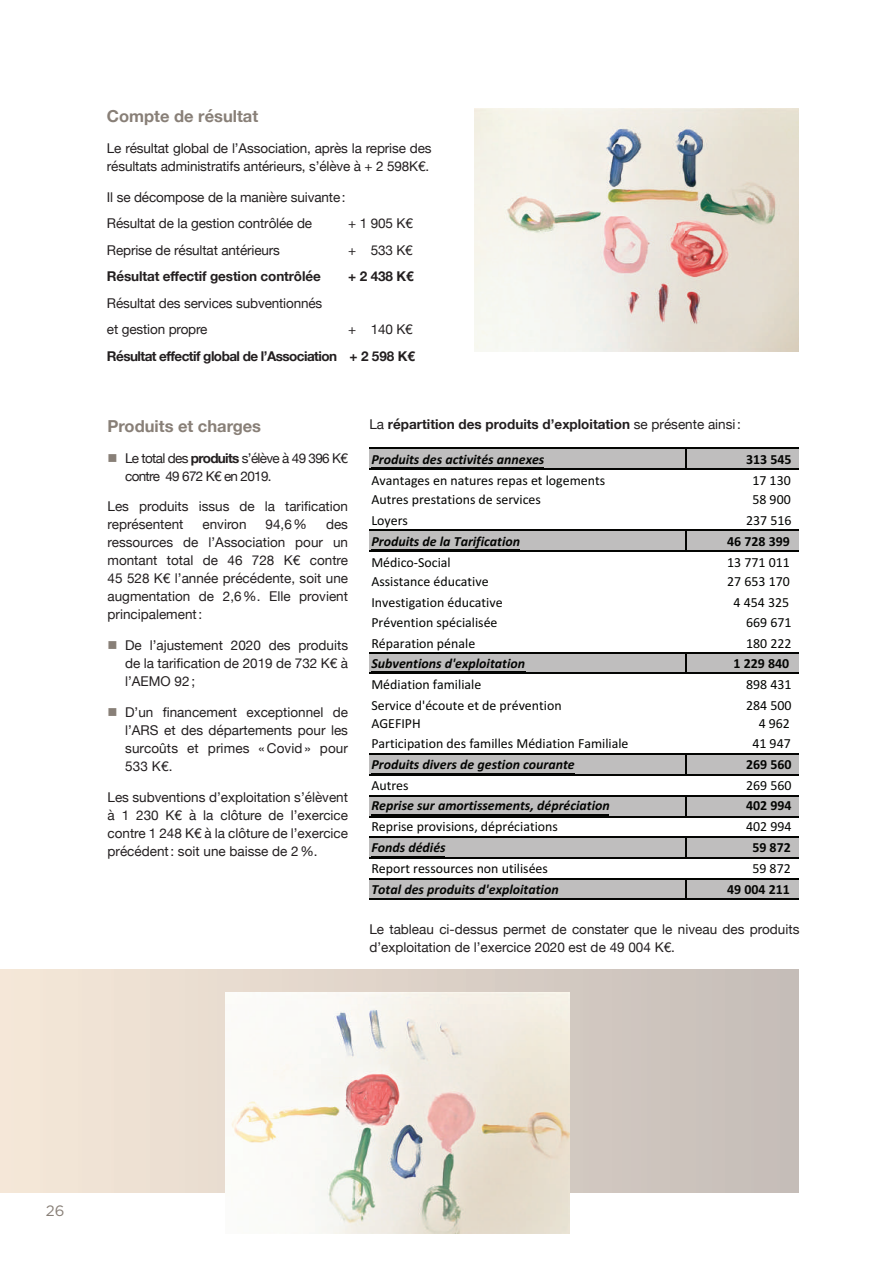
<style>
.page{position:relative;width:893px;height:1263px;background:#fff}
.page>*{position:absolute;margin:0;border:0;box-sizing:border-box;transform-origin:0 0}
.t1{font:700 16.5px "Helvetica Neue";color:#887f77}
.t2{font:15px "Gotham";color:#887f77}
.t3{font:13.95px "Calibri";color:#040503}
.t4{font:italic 700 13.95px "Calibri";color:#040503}
.t5{font:700 13.95px "Calibri";color:#040503}
.t6{font:13.5px/18px "Helvetica Neue";color:#231f20}
.t7{font:700 13.5px "Helvetica Neue";letter-spacing:-.01em;color:#231f20}
.t8{font:13.5px/18px "Helvetica Neue";letter-spacing:-.05em;color:#231f20}
.t9{font:700 13.5px "Helvetica Neue";letter-spacing:-.04em;color:#231f20}
.s1{color:#887f77}
.s2{font-weight:700}
.s3{font-weight:400}
</style>
<div class="page">
<div style="left:0;top:969px;width:799px;height:224px;background:linear-gradient(to right,#f6e8d9,#c5bdb8)"></div>
<div style="left:369px;top:447px;width:318px;height:21px;background:#bfbebe"></div>
<hr style="left:371px;top:467px;width:173px;height:1px;background:#040503">
<div style="left:687px;top:447px;width:112px;height:21px;background:#bfbebe"></div>
<hr style="left:369px;top:447px;width:317px;height:2px;background:#040503">
<hr style="left:687px;top:447px;width:112px;height:2px;background:#040503">
<hr style="left:369px;top:468px;width:317px;height:2px;background:#040503">
<svg style="left:686px;top:447px;width:2px;height:23px"></svg>
<hr style="left:688px;top:468px;width:111px;height:2px;background:#040503">
<div style="left:369px;top:529px;width:318px;height:21px;background:#bfbebe"></div>
<hr style="left:371px;top:549px;width:149px;height:1px;background:#040503">
<div style="left:687px;top:529px;width:112px;height:21px;background:#bfbebe"></div>
<hr style="left:369px;top:529px;width:317px;height:2px;background:#040503">
<hr style="left:688px;top:529px;width:111px;height:2px;background:#040503">
<hr style="left:369px;top:550px;width:317px;height:2px;background:#040503">
<svg style="left:686px;top:529px;width:2px;height:23px"></svg>
<hr style="left:688px;top:550px;width:111px;height:2px;background:#040503">
<div style="left:369px;top:652px;width:318px;height:21px;background:linear-gradient(to right,#c1c0c0,#bab9b9)"></div>
<div style="left:376px;top:656px;width:311px;height:17px;background:#bfbebe"></div>
<hr style="left:371px;top:671px;width:155px;height:2px;background:#040503">
<div style="left:687px;top:652px;width:112px;height:21px;background:#bfbebe"></div>
<hr style="left:369px;top:652px;width:317px;height:1px;background:#040503">
<hr style="left:688px;top:652px;width:111px;height:1px;background:#040503">
<hr style="left:369px;top:673px;width:317px;height:1px;background:#040503">
<svg style="left:686px;top:652px;width:2px;height:22px"></svg>
<hr style="left:688px;top:673px;width:111px;height:1px;background:#040503">
<div style="left:369px;top:753px;width:318px;height:21px;background:#bfbebe"></div>
<hr style="left:371px;top:773px;width:203px;height:1px;background:#040503">
<div style="left:687px;top:753px;width:112px;height:21px;background:#bfbebe"></div>
<hr style="left:369px;top:753px;width:317px;height:2px;background:#040503">
<hr style="left:688px;top:753px;width:111px;height:2px;background:#040503">
<hr style="left:369px;top:774px;width:317px;height:1px;background:#040503">
<svg style="left:686px;top:753px;width:2px;height:22px"></svg>
<hr style="left:688px;top:774px;width:111px;height:1px;background:#040503">
<div style="left:369px;top:795px;width:318px;height:21px;background:linear-gradient(to right,#c1c0c0,#bab9b9)"></div>
<div style="left:376px;top:798px;width:311px;height:18px;background:#bfbebe"></div>
<hr style="left:371px;top:814px;width:238px;height:2px;background:#040503">
<div style="left:687px;top:795px;width:112px;height:21px;background:#bfbebe"></div>
<hr style="left:369px;top:795px;width:317px;height:1px;background:#040503">
<hr style="left:688px;top:795px;width:111px;height:1px;background:#040503">
<hr style="left:369px;top:816px;width:317px;height:1px;background:#040503">
<svg style="left:686px;top:795px;width:2px;height:22px"></svg>
<hr style="left:688px;top:816px;width:111px;height:1px;background:#040503">
<div style="left:369px;top:837px;width:318px;height:21px;background:#bfbebe"></div>
<hr style="left:371px;top:856px;width:74px;height:2px;background:#040503">
<div style="left:687px;top:837px;width:112px;height:21px;background:#bfbebe"></div>
<hr style="left:369px;top:837px;width:317px;height:1px;background:#040503">
<hr style="left:688px;top:837px;width:111px;height:1px;background:#040503">
<hr style="left:369px;top:858px;width:317px;height:1px;background:#040503">
<svg style="left:686px;top:837px;width:2px;height:22px"></svg>
<hr style="left:688px;top:858px;width:111px;height:1px;background:#040503">
<div style="left:369px;top:878px;width:318px;height:21px;background:#bfbebe"></div>
<div style="left:687px;top:878px;width:112px;height:21px;background:#bfbebe"></div>
<hr style="left:369px;top:878px;width:317px;height:2px;background:#040503">
<hr style="left:688px;top:878px;width:111px;height:2px;background:#040503">
<hr style="left:369px;top:898px;width:317px;height:1px;background:#040503">
<svg style="left:686px;top:878px;width:2px;height:21px"></svg>
<hr style="left:687px;top:898px;width:112px;height:1px;background:#040503">
<img style="left:474px;top:108px;width:325px;height:244px">
<img style="left:225px;top:992px;width:345px;height:241px">
<p class="t1" style="left:107px;top:104px;width:153px">Compte de résultat</p>
<p class="t6" style="left:107px;top:140px;width:326px">Le résultat global de l’Association, après la reprise des résultats administratifs antérieurs, s’élève à + 2 598K€.</p>
<p class="t6" style="left:107px;top:185px;width:240px;line-height:26.5px">Il se décompose de la manière suivante:<br>Résultat de la gestion contrôlée de</p>
<p class="t6" style="left:348px;top:215px;width:66px">+ 1 905 K€</p>
<p class="t6" style="left:107px;top:242px;width:175px">Reprise de résultat antérieurs</p>
<p class="t6" style="left:348px;top:242px;width:66px">+ 533 K€</p>
<p class="t7" style="left:107px;top:266px;width:215px">Résultat effectif gestion contrôlée</p>
<p class="t7" style="left:348px;top:266px;width:67px">+ 2 438 K€</p>
<p class="t6" style="left:107px;top:291px;width:217px;line-height:26.5px">Résultat des services subventionnés et gestion propre</p>
<p class="t6" style="left:348px;top:321px;width:66px">+ 140 K€</p>
<p class="t9" style="left:107px;top:345px;width:309px">Résultat effectif global de l’Association + 2 598 K€</p>
<p class="t1" style="left:108px;top:413px;width:155px">Produits et charges</p>
<p class="t8" style="left:125px;top:449px;width:224px;text-indent:-18px"><span class="s1">■</span> Le total des <span class="s2">produits</span> s’élève à 49 396 K€ contre 49 672 K€ en 2019.</p>
<p class="t6" style="left:108px;top:498px;width:242px">Les produits issus de la tarification représentent</p>
<p class="t6" style="left:203px;top:516px;width:46px">environ</p>
<p class="t6" style="left:266px;top:516px;width:43px">94,6%</p>
<p class="t6" style="left:108px;top:516px;width:242px;text-align:justify;text-indent:219px">des ressources de l’Association pour un montant total de 46 728 K€ contre 45 528 K€ l’année précédente, soit une augmentation de 2,6%. Elle provient principalement:</p>
<p class="t6" style="left:125px;top:637px;width:224px;text-align:justify;text-indent:-18px"><span class="s1">■</span> De l’ajustement 2020 des produits de la tarification de 2019 de 732 K€ à l’AEMO 92;</p>
<p class="t6" style="left:125px;top:704px;width:224px;text-align:justify;text-indent:-18px"><span class="s1">■</span> D’un financement exceptionnel de l’ARS et des départements pour les surcoûts et primes « Covid» pour 533 K€.</p>
<p class="t6" style="left:108px;top:788px;width:242px;text-align:justify">Les subventions d’exploitation s’élèvent à 1 230 K€ à la clôture de l’exercice contre 1 248 K€ à la clôture de l’exercice précédent: soit une baisse de 2%.</p>
<p class="t7" style="left:369px;top:413px;width:373px"><span class="s3">La</span> répartition des produits d’exploitation <span class="s3">se présente ainsi:</span></p>
<p class="t4" style="left:371px;top:449px;width:175px">Produits des activités annexes</p>
<p class="t5" style="left:746px;top:449px;width:47px">313 545</p>
<p class="t3" style="left:371px;top:471px;width:235px">Avantages en natures repas et logements</p>
<p class="t3" style="left:752px;top:471px;width:40px">17 130</p>
<p class="t3" style="left:371px;top:490px;width:171px">Autres prestations de services</p>
<p class="t3" style="left:752px;top:490px;width:40px">58 900</p>
<p class="t3" style="left:371px;top:511px;width:38px">Loyers</p>
<p class="t3" style="left:746px;top:511px;width:47px">237 516</p>
<p class="t4" style="left:371px;top:532px;width:150px">Produits de la Tarification</p>
<p class="t5" style="left:727px;top:532px;width:64px">46 728 399</p>
<p class="t3" style="left:371px;top:553px;width:81px">Médico-Social</p>
<p class="t3" style="left:727px;top:553px;width:64px">13 771 011</p>
<p class="t3" style="left:371px;top:572px;width:119px">Assistance éducative</p>
<p class="t3" style="left:727px;top:572px;width:64px">27 653 170</p>
<p class="t3" style="left:371px;top:593px;width:133px">Investigation éducative</p>
<p class="t3" style="left:733px;top:593px;width:57px">4 454 325</p>
<p class="t3" style="left:371px;top:612px;width:128px">Prévention spécialisée</p>
<p class="t3" style="left:746px;top:612px;width:47px">669 671</p>
<p class="t3" style="left:371px;top:633px;width:105px">Réparation pénale</p>
<p class="t3" style="left:746px;top:633px;width:47px">180 222</p>
<p class="t4" style="left:371px;top:654px;width:155px">Subventions d'exploitation</p>
<p class="t5" style="left:733px;top:654px;width:57px">1 229 840</p>
<p class="t3" style="left:371px;top:675px;width:111px">Médiation familiale</p>
<p class="t3" style="left:746px;top:675px;width:47px">898 431</p>
<p class="t3" style="left:371px;top:696px;width:192px">Service d'écoute et de prévention</p>
<p class="t3" style="left:746px;top:696px;width:47px">284 500</p>
<p class="t3" style="left:371px;top:714px;width:51px">AGEFIPH</p>
<p class="t3" style="left:759px;top:714px;width:33px">4 962</p>
<p class="t3" style="left:371px;top:733px;width:259px">Participation des familles Médiation Familiale</p>
<p class="t3" style="left:752px;top:733px;width:40px">41 947</p>
<p class="t4" style="left:371px;top:754px;width:205px">Produits divers de gestion courante</p>
<p class="t5" style="left:746px;top:754px;width:47px">269 560</p>
<p class="t3" style="left:371px;top:775px;width:39px">Autres</p>
<p class="t3" style="left:746px;top:775px;width:47px">269 560</p>
<p class="t4" style="left:371px;top:796px;width:240px">Reprise sur amortissements, dépréciation</p>
<p class="t5" style="left:746px;top:796px;width:47px">402 994</p>
<p class="t3" style="left:371px;top:817px;width:188px">Reprise provisions, dépréciations</p>
<p class="t3" style="left:746px;top:817px;width:47px">402 994</p>
<p class="t4" style="left:371px;top:837px;width:76px">Fonds dédiés</p>
<p class="t5" style="left:752px;top:837px;width:40px">59 872</p>
<p class="t3" style="left:371px;top:859px;width:178px">Report ressources non utilisées</p>
<p class="t3" style="left:752px;top:859px;width:40px">59 872</p>
<p class="t4" style="left:371px;top:879px;width:189px">Total des produits d'exploitation</p>
<p class="t5" style="left:727px;top:879px;width:64px">49 004 211</p>
<p class="t6" style="left:369px;top:921px;width:432px">Le tableau ci-dessus permet de constater que le niveau des produits d’exploitation de l’exercice 2020 est de 49 004 K€.</p>
<p class="t2" style="left:46px;top:1202px;width:20px">26</p>
</div>
